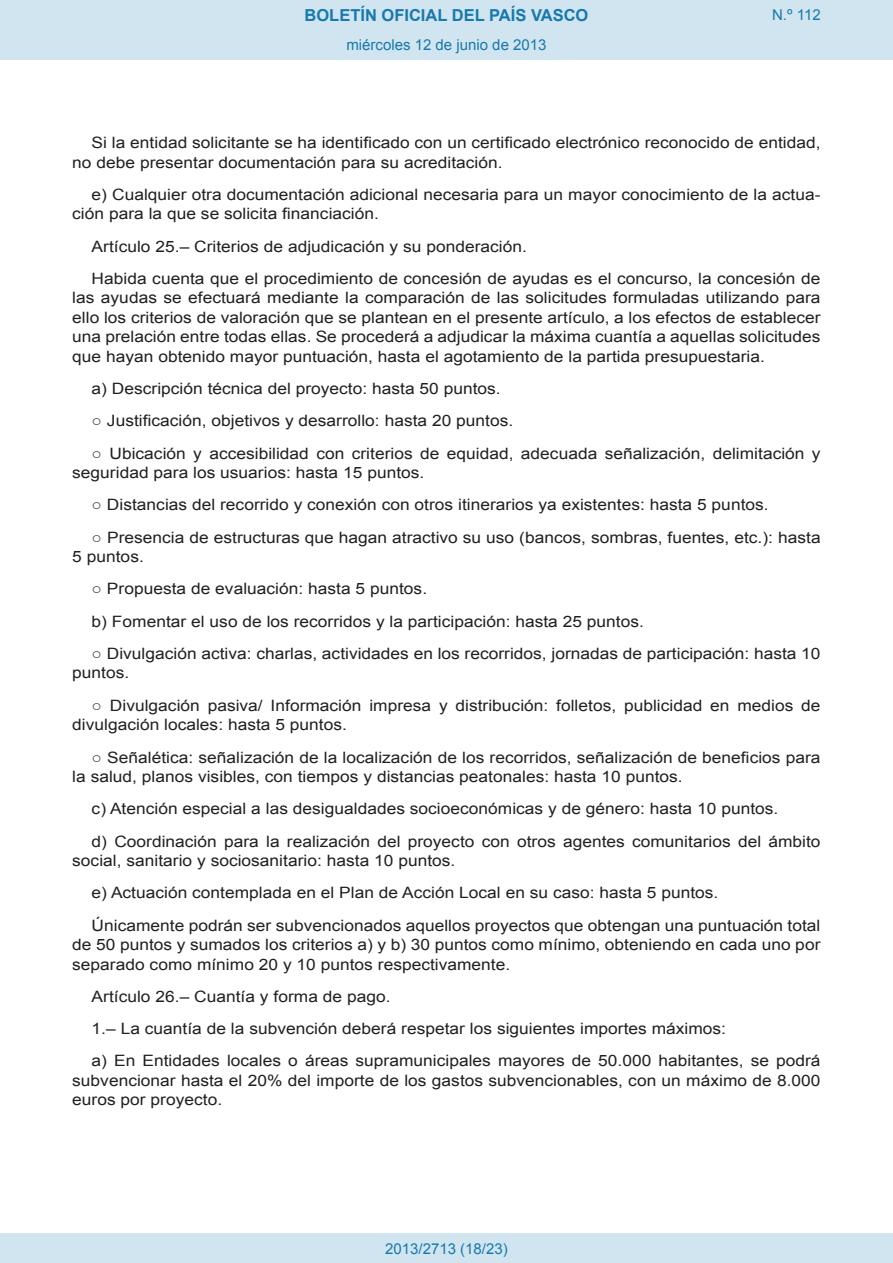
<style>
.page{position:relative;width:893px;height:1263px;background:#fff}
.page>*{position:absolute;margin:0;border:0;box-sizing:border-box;transform-origin:0 0}
.t1{font:700 16.5px "Arial";color:#1879ad}
.BOPVDetalle{font:15.6px/19.5px "Arial";color:#231f20;scale:1.11 1}
.Paginacion_Centro{font:15px "Arial";color:#1879ad}
</style>
<div class="page">
<div style="left:0;top:0;width:893px;height:60px;background:#d0e5f0"></div>
<div style="left:0;top:1233px;width:893px;height:30px;background:#d0e5f0"></div>
<p class="t1" style="left:305px;top:4px;width:285px">BOLETÍN OFICIAL DEL PAÍS VASCO</p>
<p class="Paginacion_Centro" style="left:346px;top:35px;width:202px">miércoles 12 de junio de 2013</p>
<p class="Paginacion_Centro" style="left:772px;top:5px;width:50px">N.º 112</p>
<p class="BOPVDetalle" style="left:72px;top:133px;width:676px;text-indent:19px">Si la entidad solicitante se ha identificado con un certificado electrónico reconocido de entidad, no debe presentar documentación para su acreditación.</p>
<p class="BOPVDetalle" style="left:72px;top:185px;width:676px;text-indent:19px">e) Cualquier otra documentación adicional necesaria para un mayor conocimiento de la actua&shy;ción para la que se solicita financiación.</p>
<p class="BOPVDetalle" style="left:92px;top:237px;width:394px">Artículo 25.– Criterios de adjudicación y su ponderación.</p>
<p class="BOPVDetalle" style="left:72px;top:269px;width:676px;text-align:justify;text-indent:19px">Habida cuenta que el procedimiento de concesión de ayudas es el concurso, la concesión de las ayudas se efectuará mediante la comparación de las solicitudes formuladas utilizando para ello los criterios de valoración que se plantean en el presente artículo, a los efectos de establecer una prelación entre todas ellas. Se procederá a adjudicar la máxima cuantía a aquellas solicitudes que hayan obtenido mayor puntuación, hasta el agotamiento de la partida presupuestaria.</p>
<p class="BOPVDetalle" style="left:92px;top:379px;width:370px">a) Descripción técnica del proyecto: hasta 50 puntos.</p>
<p class="BOPVDetalle" style="left:92px;top:411px;width:381px">○ Justificación, objetivos y desarrollo: hasta 20 puntos.</p>
<p class="BOPVDetalle" style="left:72px;top:444px;width:676px;text-indent:19px">○ Ubicación y accesibilidad con criterios de equidad, adecuada señalización, delimitación y seguridad para los usuarios: hasta 15 puntos.</p>
<p class="BOPVDetalle" style="left:92px;top:495px;width:611px">○ Distancias del recorrido y conexión con otros itinerarios ya existentes: hasta 5 puntos.</p>
<p class="BOPVDetalle" style="left:72px;top:528px;width:676px;text-indent:19px">○ Presencia de estructuras que hagan atractivo su uso (bancos, sombras, fuentes, etc.): hasta<br>5 puntos.</p>
<p class="BOPVDetalle" style="left:92px;top:579px;width:304px">○ Propuesta de evaluación: hasta 5 puntos.</p>
<p class="BOPVDetalle" style="left:92px;top:612px;width:499px">b) Fomentar el uso de los recorridos y la participación: hasta 25 puntos.</p>
<p class="BOPVDetalle" style="left:72px;top:644px;width:676px;text-indent:19px">○ Divulgación activa: charlas, actividades en los recorridos, jornadas de participación: hasta 10 puntos.</p>
<p class="BOPVDetalle" style="left:72px;top:696px;width:676px;text-indent:19px">○ Divulgación pasiva/ Información impresa y distribución: folletos, publicidad en medios de divulgación locales: hasta 5 puntos.</p>
<p class="BOPVDetalle" style="left:72px;top:747px;width:676px;text-indent:19px">○ Señalética: señalización de la localización de los recorridos, señalización de beneficios para la salud, planos visibles, con tiempos y distancias peatonales: hasta 10 puntos.</p>
<p class="BOPVDetalle" style="left:92px;top:799px;width:620px">c) Atención especial a las desigualdades socioeconómicas y de género: hasta 10 puntos.</p>
<p class="BOPVDetalle" style="left:72px;top:831px;width:676px;text-indent:19px">d) Coordinación para la realización del proyecto con otros agentes comunitarios del ámbito social, sanitario y sociosanitario: hasta 10 puntos.</p>
<p class="BOPVDetalle" style="left:92px;top:883px;width:566px">e) Actuación contemplada en el Plan de Acción Local en su caso: hasta 5 puntos.</p>
<p class="BOPVDetalle" style="left:72px;top:915px;width:676px;text-align:justify;text-indent:19px">Únicamente podrán ser subvencionados aquellos proyectos que obtengan una puntuación total de 50 puntos y sumados los criterios a) y b) 30 puntos como mínimo, obteniendo en cada uno por separado como mínimo 20 y 10 puntos respectivamente.</p>
<p class="BOPVDetalle" style="left:92px;top:987px;width:271px">Artículo 26.– Cuantía y forma de pago.</p>
<p class="BOPVDetalle" style="left:92px;top:1019px;width:573px">1.– La cuantía de la subvención deberá respetar los siguientes importes máximos:</p>
<p class="BOPVDetalle" style="left:72px;top:1051px;width:676px;text-align:justify;text-indent:19px">a) En Entidades locales o áreas supramunicipales mayores de 50.000 habitantes, se podrá subvencionar hasta el 20% del importe de los gastos subvencionables, con un máximo de 8.000 euros por proyecto.</p>
<p class="Paginacion_Centro" style="left:385px;top:1238px;width:124px">2013/2713 (18/23)</p>
</div>
